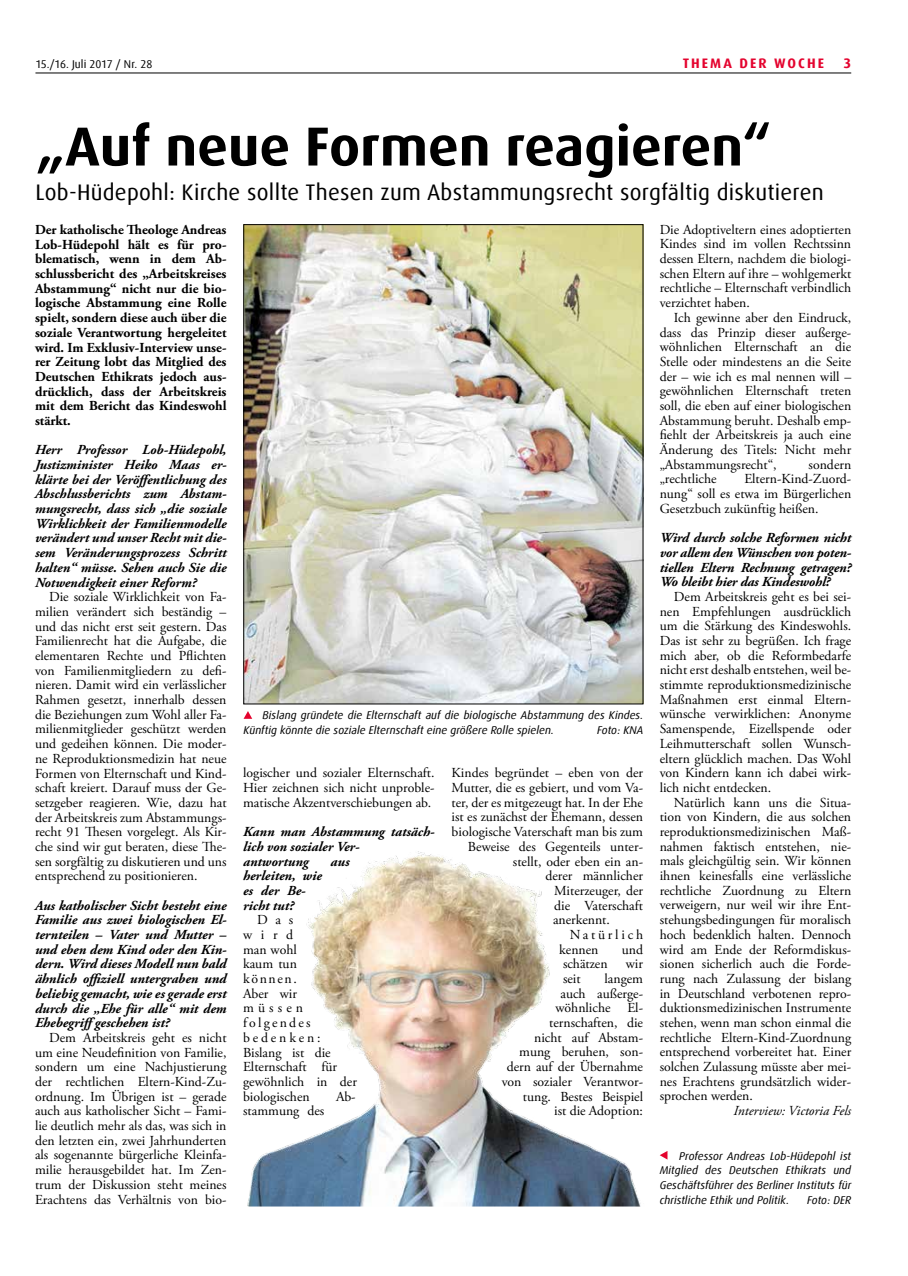
<style>
.page{position:relative;width:908px;height:1276px;background:#fff}
.page>*{position:absolute;margin:0;border:0;box-sizing:border-box;transform-origin:0 0}
.t1{font:700 55px "Dax Offc Pro";color:#000}
.t2{font:22.5px "Dax Offc Pro";letter-spacing:.01em;color:#000}
.t3{font:13.75px/14.6px "Adobe Garamond Pro";color:#000;text-align:justify}
.t4{font:italic 700 13.75px/14.6px "Adobe Garamond Pro";color:#000;text-align:justify}
.t5{font:700 13.75px/14.6px "Adobe Garamond Pro";color:#000;text-align:justify}
.t6{font:italic 13.75px "Adobe Garamond Pro";color:#000}
.t7{font:700 13.75px "Dax Offc Pro";letter-spacing:.15em;color:#e4032e}
.t8{font:13.75px "Adobe Garamond Pro";letter-spacing:.2em;color:#000}
.t9{font:italic 11.25px/14.8px "Dax Offc Pro";color:#000;text-align:justify}
.t10{font:11.25px "Dax Offc Pro";letter-spacing:-.005em;color:#000}
</style>
<div class="page">
<hr style="left:35px;top:73px;width:815px;height:1px;background:#000">
<svg style="left:659px;top:1151px;width:8px;height:8px"></svg>
<img style="left:245px;top:226px;width:396px;height:476px">
<svg style="left:243px;top:711px;width:9px;height:8px"></svg>
<img style="left:247px;top:851px;width:394px;height:355px">
<p class="t10" style="left:35px;top:56px;width:118px">15./16. Juli 2017 / Nr. 28</p>
<p class="t7" style="left:682px;top:54px;width:143px">THEMA DER WOCHE</p>
<p class="t7" style="left:843px;top:54px;width:9px">3</p>
<h1 class="t1" style="left:35px;top:111px;width:736px">„Auf neue Formen reagieren“</h1>
<h2 class="t2" style="left:35px;top:178px;width:789px">Lob-Hüdepohl: Kirche sollte Thesen zum Abstammungsrecht sorgfältig diskutieren</h2>
<p class="t5" style="left:35px;top:222px;width:193px">Der katholische Theologe Andreas Lob-Hüdepohl hält es für pro&shy;blematisch, wenn in dem Ab&shy;schlussbericht des „Arbeitskreises Abstammung“ nicht nur die bio&shy;logische Abstammung eine Rolle spielt, sondern diese auch über die soziale Verantwortung hergeleitet wird. Im Exklusiv-Interview unse&shy;rer Zeitung lobt das Mitglied des Deutschen Ethikrats jedoch aus&shy;drücklich, dass der Arbeitskreis mit dem Bericht das Kindeswohl stärkt.</p>
<p class="t4" style="left:35px;top:443px;width:193px">Herr Professor Lob-Hüdepohl, Justizminister Heiko Maas er&shy;klärte bei der Veröffentlichung des Abschlussberichts zum Abstam&shy;mungsrecht, dass sich „die soziale Wirklichkeit der Familienmodelle verändert und unser Recht mit die&shy;sem Veränderungsprozess Schritt halten“ müsse. Sehen auch Sie die Notwendigkeit einer Reform?</p>
<p class="t3" style="left:35px;top:590px;width:193px;text-indent:14px">Die soziale Wirklichkeit von Fa&shy;milien verändert sich beständig – und das nicht erst seit gestern. Das Familienrecht hat die Aufgabe, die elementaren Rechte und Pflichten von Familienmitgliedern zu defi&shy;nieren. Damit wird ein verlässlicher Rahmen gesetzt, innerhalb dessen die Beziehungen zum Wohl aller Fa&shy;milienmitglieder geschützt werden und gedeihen können. Die moder&shy;ne Reproduktionsmedizin hat neue Formen von Elternschaft und Kind&shy;schaft kreiert. Darauf muss der Ge&shy;setzgeber reagieren. Wie, dazu hat der Arbeitskreis zum Abstammungs&shy;recht 91 Thesen vorgelegt. Als Kir&shy;che sind wir gut beraten, diese The&shy;sen sorgfältig zu diskutieren und uns entsprechend zu positionieren.</p>
<p class="t4" style="left:35px;top:898px;width:193px">Aus katholischer Sicht besteht eine Familie aus zwei biologischen El&shy;ternteilen – Vater und Mutter – und eben dem Kind oder den Kin&shy;dern. Wird dieses Modell nun bald ähnlich offiziell untergraben und beliebig gemacht, wie es gerade erst durch die „Ehe für alle“ mit dem Ehebegriffgeschehen ist?</p>
<p class="t3" style="left:35px;top:1030px;width:193px;text-indent:14px">Dem Arbeitskreis geht es nicht um eine Neudefinition von Familie, sondern um eine Nachjustierung der rechtlichen Eltern-Kind-Zu&shy;ordnung. Im Übrigen ist – gerade auch aus katholischer Sicht – Fami&shy;lie deutlich mehr als das, was sich in den letzten ein, zwei Jahrhunderten als sogenannte bürgerliche Kleinfa&shy;milie herausgebildet hat. Im Zen&shy;trum der Diskussion steht meines Erachtens das Verhältnis von bio-</p>
<p class="t9" style="left:243px;top:707px;width:401px;text-indent:19px">Bislang gründete die Elternschaft auf die biologische Abstammung des Kindes.<br>Künftig könnte die soziale Elternschaft eine größere Rolle spielen.</p>
<p class="t9" style="left:597px;top:722px;width:48px">Foto: KNA</p>
<p class="t3" style="left:243px;top:766px;width:193px">logischer und sozialer Elternschaft.<br>Hier zeichnen sich nicht unproble&shy;matische Akzentverschiebungen ab.</p>
<p class="t4" style="left:243px;top:825px;width:193px;text-align:left">Kann man Abstammung tatsäch&shy;lich von sozialer Ver-<br>antwortung</p>
<p class="t4" style="left:330px;top:854px;width:20px">aus</p>
<p class="t4" style="left:243px;top:869px;width:80px;text-align:left">herleiten, wie es der Be&shy;richt tut?</p>
<p class="t3" style="left:243px;top:913px;width:115px;text-align:left;text-indent:14px">Das<br>wird<br>man wohl<br>kaum tun<br>können.<br>Aber wir müssen folgendes bedenken:<br>Bislang ist die<br>Elternschaft für gewöhnlich in der biologischen</p>
<p class="t3" style="left:336px;top:1089px;width:21px">Ab-</p>
<p class="t3" style="left:243px;top:1104px;width:83px">stammung des</p>
<p class="t3" style="left:451px;top:766px;width:193px">Kindes begründet – eben von der</p>
<p class="t3" style="left:451px;top:781px;width:193px">Mutter, die es gebiert, und vom Va-</p>
<p class="t3" style="left:451px;top:795px;width:193px">ter, der es mitgezeugt hat. In der Ehe</p>
<p class="t3" style="left:451px;top:810px;width:193px">ist es zunächst der Ehemann, dessen</p>
<p class="t3" style="left:451px;top:825px;width:193px">biologische Vaterschaft man bis zum</p>
<p class="t3" style="left:467px;top:839px;width:176px">Beweise des Gegenteils unter-</p>
<p class="t3" style="left:512px;top:854px;width:132px">stellt, oder eben ein an-</p>
<p class="t3" style="left:545px;top:869px;width:99px">derer männlicher</p>
<p class="t3" style="left:554px;top:883px;width:90px">Miterzeuger, der</p>
<p class="t3" style="left:554px;top:898px;width:90px">die Vaterschaft</p>
<p class="t3" style="left:552px;top:913px;width:58px">anerkennt.</p>
<p class="t8" style="left:569px;top:926px;width:75px">Natürlich</p>
<p class="t3" style="left:559px;top:942px;width:41px">kennen</p>
<p class="t3" style="left:621px;top:942px;width:23px">und</p>
<p class="t3" style="left:562px;top:957px;width:46px">schätzen</p>
<p class="t3" style="left:625px;top:957px;width:19px">wir</p>
<p class="t3" style="left:562px;top:972px;width:19px">seit</p>
<p class="t3" style="left:501px;top:972px;width:143px;text-align:right">langem<br>auch außerge-<br>wöhnliche El&shy;ternschaften, die<br>nicht auf Abstam&shy;mung beruhen, son&shy;dern auf der Übernahme von sozialer Verantwor&shy;tung. Bestes Beispiel<br>ist die Adoption:</p>
<p class="t3" style="left:659px;top:222px;width:193px">Die Adoptiveltern eines adoptierten Kindes sind im vollen Rechtssinn dessen Eltern, nachdem die biologi&shy;schen Eltern auf ihre – wohlgemerkt rechtliche – Elternschaft verbindlich verzichtet haben.</p>
<p class="t3" style="left:659px;top:311px;width:193px;text-indent:14px">Ich gewinne aber den Eindruck, dass das Prinzip dieser außerge&shy;wöhnlichen Elternschaft an die Stelle oder mindestens an die Seite der – wie ich es mal nennen will – gewöhnlichen Elternschaft treten soll, die eben auf einer biologischen Abstammung beruht. Deshalb emp&shy;fiehlt der Arbeitskreis ja auch eine Änderung des Titels: Nicht mehr „Abstammungsrecht“,</p>
<p class="t3" style="left:808px;top:457px;width:44px">sondern</p>
<p class="t3" style="left:659px;top:472px;width:193px;text-indent:85px">Eltern-Kind-Zuord&shy;nung“ soll es etwa im Bürgerlichen Gesetzbuch zukünftig heißen.</p>
<p class="t4" style="left:659px;top:531px;width:193px">Wird durch solche Reformen nicht vor allem den Wünschen von poten&shy;tiellen Eltern Rechnung getragen?<br>Wo bleibt hier das Kindeswohl?</p>
<p class="t3" style="left:659px;top:590px;width:193px;text-indent:14px">Dem Arbeitskreis geht es bei sei&shy;nen Empfehlungen ausdrücklich um die Stärkung des Kindeswohls.<br>Das ist sehr zu begrüßen. Ich frage mich aber, ob die Reformbedarfe nicht erst deshalb entstehen, weil be&shy;stimmte reproduktionsmedizinische Maßnahmen erst einmal Eltern&shy;wünsche verwirklichen: Anonyme Samenspende, Eizellspende oder Leihmutterschaft sollen Wunsch&shy;eltern glücklich machen. Das Wohl von Kindern kann ich dabei wirk&shy;lich nicht entdecken.</p>
<p class="t3" style="left:659px;top:795px;width:193px;text-indent:14px">Natürlich kann uns die Situa&shy;tion von Kindern, die aus solchen reproduktionsmedizinischen Maß&shy;nahmen faktisch entstehen, nie&shy;mals gleichgültig sein. Wir können ihnen keinesfalls eine verlässliche rechtliche Zuordnung zu Eltern verweigern, nur weil wir ihre Ent&shy;stehungsbedingungen für moralisch hoch bedenklich halten. Dennoch wird am Ende der Reformdiskus&shy;sionen sicherlich auch die Forde&shy;rung nach Zulassung der bislang in Deutschland verbotenen repro&shy;duktionsmedizinischen Instrumente stehen, wenn man schon einmal die rechtliche Eltern-Kind-Zuordnung entsprechend vorbereitet hat. Einer solchen Zulassung müsste aber mei&shy;nes Erachtens grundsätzlich wider&shy;sprochen werden.</p>
<p class="t6" style="left:733px;top:1102px;width:119px">Interview: Victoria Fels</p>
<p class="t3" style="left:659px;top:472px;width:58px">„rechtliche</p>
<p class="t9" style="left:659px;top:1148px;width:193px;text-indent:20px">Professor Andreas Lob-Hüdepohl ist Mitglied des Deutschen Ethikrats und Geschäftsführer des Berliner Instituts für christliche Ethik und Politik.</p>
<p class="t9" style="left:806px;top:1192px;width:46px">Foto: DER</p>
</div>
